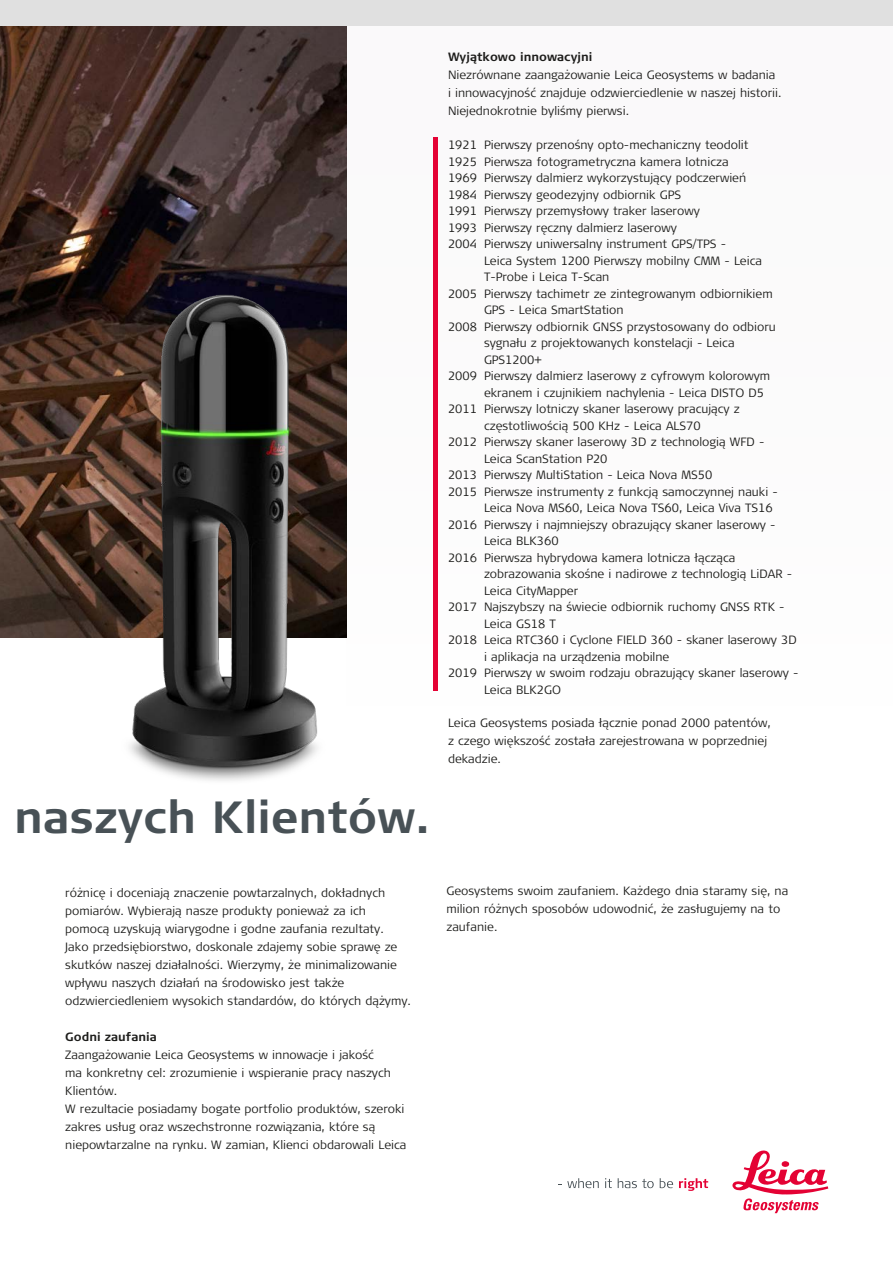
<style>
.page{position:relative;width:893px;height:1263px;background:#fff}
.page>*{position:absolute;margin:0;border:0;box-sizing:border-box;transform-origin:0 0}
.t1{font:700 45px "Signa Pro";color:#485156}
.t2{font:300 12px/18px "Signa Pro";color:#1d1d1b}
.t3{font:700 12px "Signa Pro";color:#1d1d1b}
</style>
<div class="page">
<div style="left:347px;top:18px;width:546px;height:688px;background:#fbfafb"></div>
<img style="left:0;top:26px;width:347px;height:612px">
<svg style="left:558px;top:1178px;width:41px;height:10px"></svg>
<svg style="left:605px;top:1178px;width:7px;height:10px"></svg>
<svg style="left:618px;top:1178px;width:36px;height:10px"></svg>
<svg style="left:660px;top:1178px;width:13px;height:10px"></svg>
<svg style="left:679px;top:1178px;width:29px;height:13px"></svg>
<svg style="left:732px;top:1150px;width:96px;height:63px"></svg>
<div style="left:0;top:0;width:893px;height:26px;background:#e0e0e0"></div>
<img style="left:99px;top:275px;width:248px;height:506px">
<hr style="left:434px;top:137px;width:4px;height:554px;background:#e40234">
<h1 class="t1" style="left:14px;top:786px;width:418px">naszych Klientów.</h1>
<p class="t2" style="left:65px;top:883px;width:347px">różnicę i doceniają znaczenie powtarzalnych, dokładnych pomiarów. Wybierają nasze produkty ponieważ za ich pomocą uzyskują wiarygodne i godne zaufania rezultaty.<br>Jako przedsiębiorstwo, doskonale zdajemy sobie sprawę ze skutków naszej działalności. Wierzymy, że minimalizowanie wpływu naszych działań na środowisko jest także odzwierciedleniem wysokich standardów, do których dążymy.</p>
<p class="t3" style="left:65px;top:1028px;width:93px">Godni zaufania</p>
<p class="t2" style="left:65px;top:1045px;width:343px">Zaangażowanie Leica Geosystems w innowacje i jakość<br>ma konkretny cel: zrozumienie i wspieranie pracy naszych Klientów.<br>W rezultacie posiadamy bogate portfolio produktów, szeroki zakres usług oraz wszechstronne rozwiązania, które są niepowtarzalne na rynku. W zamian, Klienci obdarowali Leica</p>
<p class="t3" style="left:448px;top:48px;width:146px">Wyjątkowo innowacyjni</p>
<p class="t2" style="left:448px;top:65px;width:335px">Niezrównane zaangażowanie Leica Geosystems w badania<br>i innowacyjność znajduje odzwierciedlenie w naszej historii.<br>Niejednokrotnie byliśmy pierwsi.</p>
<p class="t2" style="left:448px;top:136px;width:302px;line-height:16.5px">1921 Pierwszy przenośny opto-mechaniczny teodolit 1925 Pierwsza fotogrametryczna kamera lotnicza 1969 Pierwszy dalmierz wykorzystujący podczerwień 1984 Pierwszy geodezyjny odbiornik GPS<br>1991 Pierwszy przemysłowy traker laserowy<br>1993 Pierwszy ręczny dalmierz laserowy<br>2004 Pierwszy uniwersalny instrument GPS/TPS -</p>
<p class="t2" style="left:484px;top:251px;width:280px">Leica System 1200 Pierwszy mobilny CMM - Leica</p>
<p class="t2" style="left:484px;top:267px;width:127px">T-Probe i Leica T-Scan</p>
<p class="t2" style="left:448px;top:284px;width:326px">2005 Pierwszy tachimetr ze zintegrowanym odbiornikiem</p>
<p class="t2" style="left:484px;top:300px;width:141px">GPS - Leica SmartStation</p>
<p class="t2" style="left:448px;top:317px;width:329px">2008 Pierwszy odbiornik GNSS przystosowany do odbioru</p>
<p class="t2" style="left:484px;top:333px;width:252px">sygnału z projektowanych konstelacji - Leica</p>
<p class="t2" style="left:484px;top:350px;width:59px">GPS1200+</p>
<p class="t2" style="left:448px;top:366px;width:324px">2009 Pierwszy dalmierz laserowy z cyfrowym kolorowym</p>
<p class="t2" style="left:484px;top:383px;width:282px">ekranem i czujnikiem nachylenia - Leica DISTO D5</p>
<p class="t2" style="left:448px;top:399px;width:293px">2011 Pierwszy lotniczy skaner laserowy pracujący z</p>
<p class="t2" style="left:484px;top:416px;width:218px">częstotliwością 500 KHz - Leica ALS70</p>
<p class="t2" style="left:448px;top:432px;width:318px">2012 Pierwszy skaner laserowy 3D z technologią WFD -</p>
<p class="t2" style="left:484px;top:449px;width:125px">Leica ScanStation P20</p>
<p class="t2" style="left:448px;top:465px;width:266px">2013 Pierwszy MultiStation - Leica Nova MS50</p>
<p class="t2" style="left:448px;top:482px;width:331px">2015 Pierwsze instrumenty z funkcją samoczynnej nauki -</p>
<p class="t2" style="left:484px;top:498px;width:290px">Leica Nova MS60, Leica Nova TS60, Leica Viva TS16</p>
<p class="t2" style="left:448px;top:515px;width:329px">2016 Pierwszy i najmniejszy obrazujący skaner laserowy -</p>
<p class="t2" style="left:484px;top:531px;width:76px">Leica BLK360</p>
<p class="t2" style="left:448px;top:548px;width:289px">2016 Pierwsza hybrydowa kamera lotnicza łącząca</p>
<p class="t2" style="left:484px;top:564px;width:310px">zobrazowania skośne i nadirowe z technologią LiDAR -</p>
<p class="t2" style="left:484px;top:581px;width:96px">Leica CityMapper</p>
<p class="t2" style="left:448px;top:597px;width:338px">2017 Najszybszy na świecie odbiornik ruchomy GNSS RTK -</p>
<p class="t2" style="left:484px;top:614px;width:73px">Leica GS18 T</p>
<p class="t2" style="left:448px;top:630px;width:350px">2018 Leica RTC360 i Cyclone FIELD 360 - skaner laserowy 3D</p>
<p class="t2" style="left:484px;top:647px;width:187px">i aplikacja na urządzenia mobilne</p>
<p class="t2" style="left:448px;top:663px;width:352px">2019 Pierwszy w swoim rodzaju obrazujący skaner laserowy -</p>
<p class="t2" style="left:484px;top:680px;width:79px">Leica BLK2GO</p>
<p class="t2" style="left:448px;top:713px;width:324px">Leica Geosystems posiada łącznie ponad 2000 patentów, z czego większość została zarejestrowana w poprzedniej dekadzie.</p>
<p class="t2" style="left:446px;top:881px;width:343px">Geosystems swoim zaufaniem. Każdego dnia staramy się, na milion różnych sposobów udowodnić, że zasługujemy na to zaufanie.</p>
</div>
